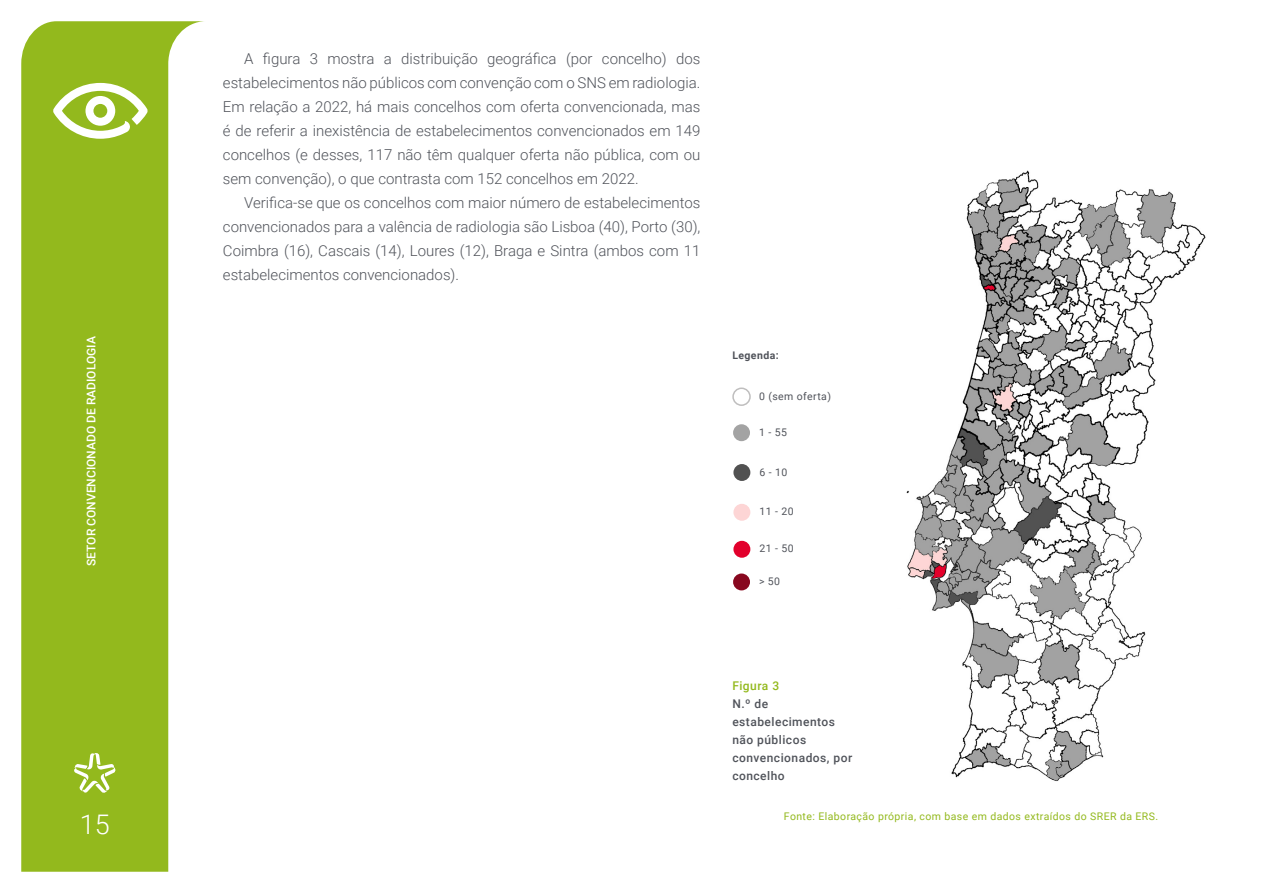
<style>
.page{position:relative;width:1263px;height:893px;background:#fff}
.page>*{position:absolute;margin:0;border:0;box-sizing:border-box;transform-origin:0 0}
.t1{font:300 27px "Roboto";color:#fff}
.t2{font:300 15px/24px "Roboto";color:#50535a;text-align:justify}
.t3{font:500 12px/18px "Roboto";letter-spacing:.04em;color:#50535a}
.t4{font:500 12px "Roboto";color:#fff}
.t5{font:500 12px "Roboto";letter-spacing:.04em;color:#93b91d}
.t6{font:10.5px "Roboto";letter-spacing:.04em;color:#93b91d}
.t7{font:10.5px "Roboto";letter-spacing:.04em;color:#50535a}
.t8{font:700 10.5px "Roboto";letter-spacing:.04em;color:#50535a}
</style>
<div class="page">
<svg style="left:21px;top:21px;width:183px;height:851px;fill:#93b91d"></svg>
<svg style="left:74px;top:753px;width:42px;height:40px"></svg>
<svg style="left:53px;top:83px;width:95px;height:56px"></svg>
<img style="left:906px;top:170px;width:300px;height:612px">
<div style="left:732px;top:387px;width:19px;height:19px;border:2px solid #bfbebe;border-radius:50%"></div>
<div style="left:733px;top:424px;width:17px;height:17px;background:#a3a3a3;border-radius:50%"></div>
<div style="left:733px;top:464px;width:17px;height:17px;background:#515151;border-radius:50%"></div>
<div style="left:733px;top:504px;width:17px;height:17px;background:#fdd5d5;border-radius:50%"></div>
<div style="left:733px;top:541px;width:17px;height:17px;background:#e2002c;border-radius:50%"></div>
<div style="left:733px;top:573px;width:17px;height:17px;background:#88081f;border-radius:50%"></div>
<div style="left:867px;top:627px;width:92px;height:120px;background:#fff"></div>
<div style="left:881px;top:609px;width:34px;height:14px;background:#fff"></div>
<p class="t4" style="left:83px;top:566px;width:231px;rotate:-90deg">SETOR CONVENCIONADO DE RADIOLOGIA</p>
<h1 class="t1" style="left:80px;top:805px;width:31px">15</h1>
<p class="t2" style="left:223px;top:47px;width:479px;text-indent:21px">A figura 3 mostra a distribuição geográfica (por concelho) dos estabelecimentos não públicos com convenção com o SNS em radiologia.<br>Em relação a 2022, há mais concelhos com oferta convencionada, mas é de referir a inexistência de estabelecimentos convencionados em 149 concelhos (e desses, 117 não têm qualquer oferta não pública, com ou sem convenção), o que contrasta com 152 concelhos em 2022.</p>
<p class="t2" style="left:223px;top:191px;width:479px;text-indent:21px">Verifica-se que os concelhos com maior número de estabelecimentos convencionados para a valência de radiologia são Lisboa (40), Porto (30), Coimbra (16), Cascais (14), Loures (12), Braga e Sintra (ambos com 11 estabelecimentos convencionados).</p>
<p class="t8" style="left:732px;top:348px;width:48px">Legenda:</p>
<p class="t7" style="left:759px;top:389px;width:74px">0 (sem oferta)</p>
<p class="t7" style="left:759px;top:425px;width:29px">1 - 55</p>
<p class="t7" style="left:759px;top:465px;width:29px">6 - 10</p>
<p class="t7" style="left:759px;top:504px;width:36px">11 - 20</p>
<p class="t7" style="left:759px;top:541px;width:36px">21 - 50</p>
<p class="t7" style="left:759px;top:574px;width:23px">&gt; 50</p>
<p class="t5" style="left:732px;top:677px;width:48px">Figura 3</p>
<p class="t3" style="left:732px;top:694px;width:121px">N.º de estabelecimentos não públicos convencionados, por concelho</p>
<p class="t6" style="left:784px;top:809px;width:376px">Fonte: Elaboração própria, com base em dados extraídos do SRER da ERS.</p>
</div>
